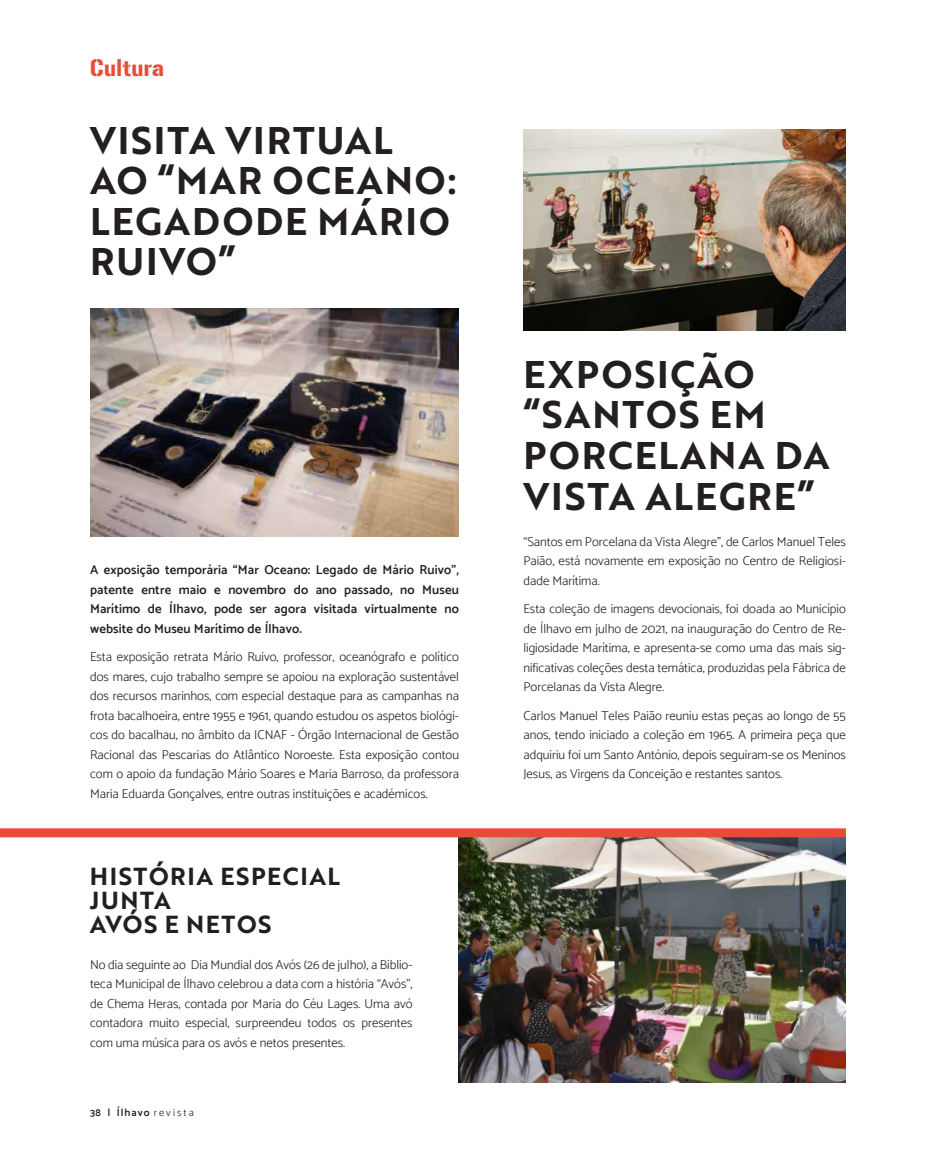
<style>
.page{position:relative;width:936px;height:1149px;background:#fff}
.page>*{position:absolute;margin:0;border:0;box-sizing:border-box;transform-origin:0 0}
.t1{font:37.5px/40.5px "Brother 1816 Bold";letter-spacing:.05em;color:#231f20}
.t2{font:24px/24px "Brother 1816 Bold";letter-spacing:.065em;color:#231f20}
.t3{font:21px "Gunplay";letter-spacing:.025em;color:#e74c39}
.t4{font:300 12.9px/19.5px "Catamaran";color:#231f20;text-align:justify}
.t5{font:600 12.9px/19.5px "Catamaran";letter-spacing:.01em;color:#231f20;text-align:justify}
.t6{font:600 10.5px "Catamaran";letter-spacing:.1em;color:#231f20}
.s1{font-weight:300}
</style>
<div class="page">
<img style="left:523px;top:129px;width:322px;height:202px">
<img style="left:90px;top:308px;width:369px;height:228px">
<img style="left:459px;top:837px;width:386px;height:244px">
<div style="left:0;top:828px;width:845px;height:9px;background:#e74c39"></div>
<h3 class="t3" style="left:90px;top:55px;width:76px">Cultura</h3>
<h1 class="t1" style="left:90px;top:119px;width:368px">VISITA VIRTUAL<br>AO “MAR OCEANO:<br>LEGADODE MÁRIO<br>RUIVO”</h1>
<p class="t5" style="left:90px;top:559px;width:370px">A exposição temporária “Mar Oceano: Legado de Mário Ruivo”, patente entre maio e novembro do ano passado, no Museu Marítimo de Ílhavo, pode ser agora visitada virtualmente no website do Museu Marítimo de Ílhavo.</p>
<p class="t4" style="left:90px;top:646px;width:370px">Esta exposição retrata Mário Ruivo, professor, oceanógrafo e político dos mares, cujo trabalho sempre se apoiou na exploração sustentável dos recursos marinhos, com especial destaque para as campanhas na frota bacalhoeira, entre 1955 e 1961, quando estudou os aspetos biológi&shy;cos do bacalhau, no âmbito da ICNAF - Órgão Internacional de Gestão Racional das Pescarias do Atlântico Noroeste. Esta exposição contou com o apoio da fundação Mário Soares e Maria Barroso, da professora Maria Eduarda Gonçalves, entre outras instituições e académicos.</p>
<h2 class="t2" style="left:90px;top:863px;width:252px">HISTÓRIA ESPECIAL<br>JUNTA<br>AVÓS E NETOS</h2>
<p class="t4" style="left:90px;top:954px;width:324px">No dia seguinte ao Dia Mundial dos Avós (26 de julho), a Biblio&shy;teca Municipal de Ílhavo celebrou a data com a história “Avós”, de Chema Heras, contada por Maria do Céu Lages. Uma avó contadora muito especial, surpreendeu todos os presentes com uma música para os avós e netos presentes.</p>
<p class="t6" style="left:90px;top:1105px;width:105px">38 | Ílhavo <span class="s1">revista</span></p>
<h1 class="t1" style="left:523px;top:353px;width:307px">EXPOSIÇÃO “SANTOS EM<br>PORCELANA DA<br>VISTA ALEGRE”</h1>
<p class="t4" style="left:523px;top:531px;width:324px">“Santos em Porcelana da Vista Alegre”, de Carlos Manuel Teles Paião, está novamente em exposição no Centro de Religiosi&shy;dade Marítima.</p>
<p class="t4" style="left:523px;top:598px;width:324px">Esta coleção de imagens devocionais, foi doada ao Município de Ílhavo em julho de 2021, na inauguração do Centro de Re&shy;ligiosidade Marítima, e apresenta-se como uma das mais sig&shy;nificativas coleções desta temática, produzidas pela Fábrica de Porcelanas da Vista Alegre.</p>
<p class="t4" style="left:523px;top:705px;width:324px">Carlos Manuel Teles Paião reuniu estas peças ao longo de 55 anos, tendo iniciado a coleção em 1965. A primeira peça que adquiriu foi um Santo António, depois seguiram-se os Meninos Jesus, as Virgens da Conceição e restantes santos.</p>
</div>
